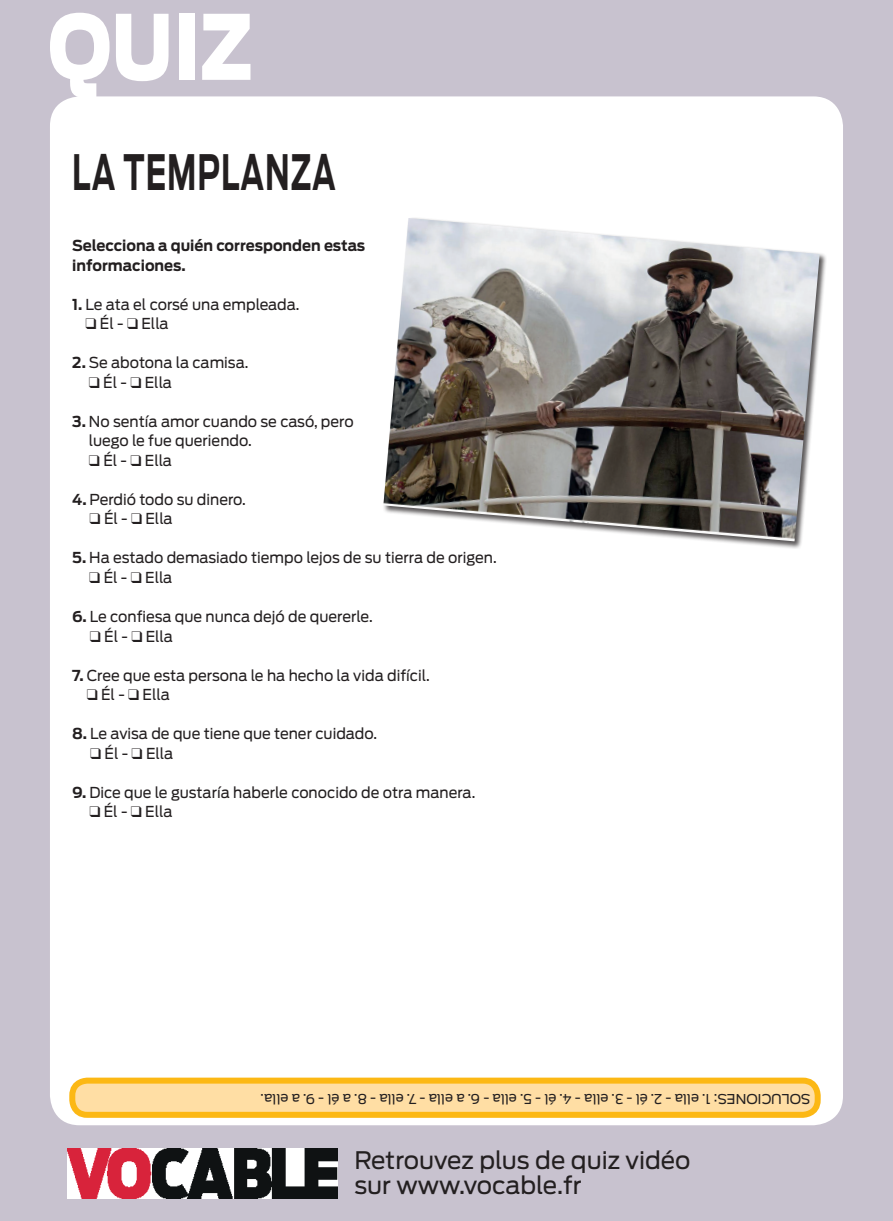
<style>
.page{position:relative;width:893px;height:1221px;background:#fff}
.page>*{position:absolute;margin:0;border:0;box-sizing:border-box;transform-origin:0 0}
.t1{font:900 89.1px "Antenna";color:#fff;scale:.83 1}
.t2{font:700 48.45px "Antenna";letter-spacing:.03em;color:#231f20;scale:.62 1}
.t3{font:24px/25.5px "Antenna";color:#231f20}
.t4{font:15px/19.5px "Antenna";color:#231f20}
.t5{font:700 15px/19.5px "Antenna";color:#231f20}
.t6{font:13.5px "Antenna";color:#231f20}
.s1{font-weight:700}
</style>
<div class="page">
<div style="left:0;top:0;width:893px;height:1220px;background:#c8c2cf"></div>
<div style="left:50px;top:96px;width:793px;height:1029px;background:#fff;border-radius:30px"></div>
<img style="left:67px;top:1148px;width:270px;height:50px">
<div style="left:72px;top:1080px;width:746px;height:34px;background:#ffdea4;border-radius:15px"></div>
<div style="left:69px;top:1077px;width:752px;height:40px;border:6px solid #fcb814;border-radius:15px"></div>
<div style="left:382px;top:217px;width:445px;height:332px;background:#231f20;opacity:.75"></div>
<img style="left:383px;top:218px;width:437px;height:323px">
<h1 class="t1" style="left:48px;top:-6px;width:248px">QUIZ</h1>
<h2 class="t2" style="left:72px;top:143px;width:427px">LA TEMPLANZA</h2>
<p class="t5" style="left:72px;top:236px;width:294px">Selecciona a quién corresponden estas informaciones.</p>
<p class="t4" style="left:72px;top:295px;width:229px"><span class="s1">1.</span> Le ata el corsé una empleada.</p>
<p class="t4" style="left:86px;top:314px;width:85px">❑ Él - ❑ Ella</p>
<p class="t4" style="left:72px;top:353px;width:178px"><span class="s1">2.</span> Se abotona la camisa.</p>
<p class="t4" style="left:89px;top:373px;width:85px">❑ Él - ❑ Ella</p>
<p class="t4" style="left:89px;top:412px;width:266px;text-indent:-17px"><span class="s1">3.</span> No sentía amor cuando se casó, pero luego le fue queriendo.</p>
<p class="t4" style="left:89px;top:451px;width:85px">❑ Él - ❑ Ella</p>
<p class="t4" style="left:72px;top:490px;width:175px"><span class="s1">4.</span> Perdió todo su dinero.</p>
<p class="t4" style="left:90px;top:509px;width:85px">❑ Él - ❑ Ella</p>
<p class="t4" style="left:72px;top:548px;width:426px"><span class="s1">5.</span> Ha estado demasiado tiempo lejos de su tierra de origen.</p>
<p class="t4" style="left:89px;top:568px;width:85px">❑ Él - ❑ Ella</p>
<p class="t4" style="left:72px;top:607px;width:302px"><span class="s1">6.</span> Le confiesa que nunca dejó de quererle.</p>
<p class="t4" style="left:90px;top:626px;width:85px">❑ Él - ❑ Ella</p>
<p class="t4" style="left:72px;top:665px;width:359px"><span class="s1">7.</span> Cree que esta persona le ha hecho la vida difícil.</p>
<p class="t4" style="left:87px;top:685px;width:85px">❑ Él - ❑ Ella</p>
<p class="t4" style="left:72px;top:724px;width:306px"><span class="s1">8.</span> Le avisa de que tiene que tener cuidado.</p>
<p class="t4" style="left:90px;top:743px;width:85px">❑ Él - ❑ Ella</p>
<p class="t4" style="left:72px;top:782px;width:405px"><span class="s1">9.</span> Dice que le gustaría haberle conocido de otra manera.</p>
<p class="t4" style="left:89px;top:802px;width:85px">❑ Él - ❑ Ella</p>
<p class="t6" style="left:810px;top:1106px;width:551px;rotate:-180deg">SOLUCIONES: 1. ella - 2. él - 3. ella - 4. él - 5. ella - 6. a ella - 7. ella - 8. a él - 9. a ella.</p>
<h3 class="t3" style="left:354px;top:1147px;width:338px">Retrouvez plus de quiz vidéo sur www.vocable.fr</h3>
</div>
